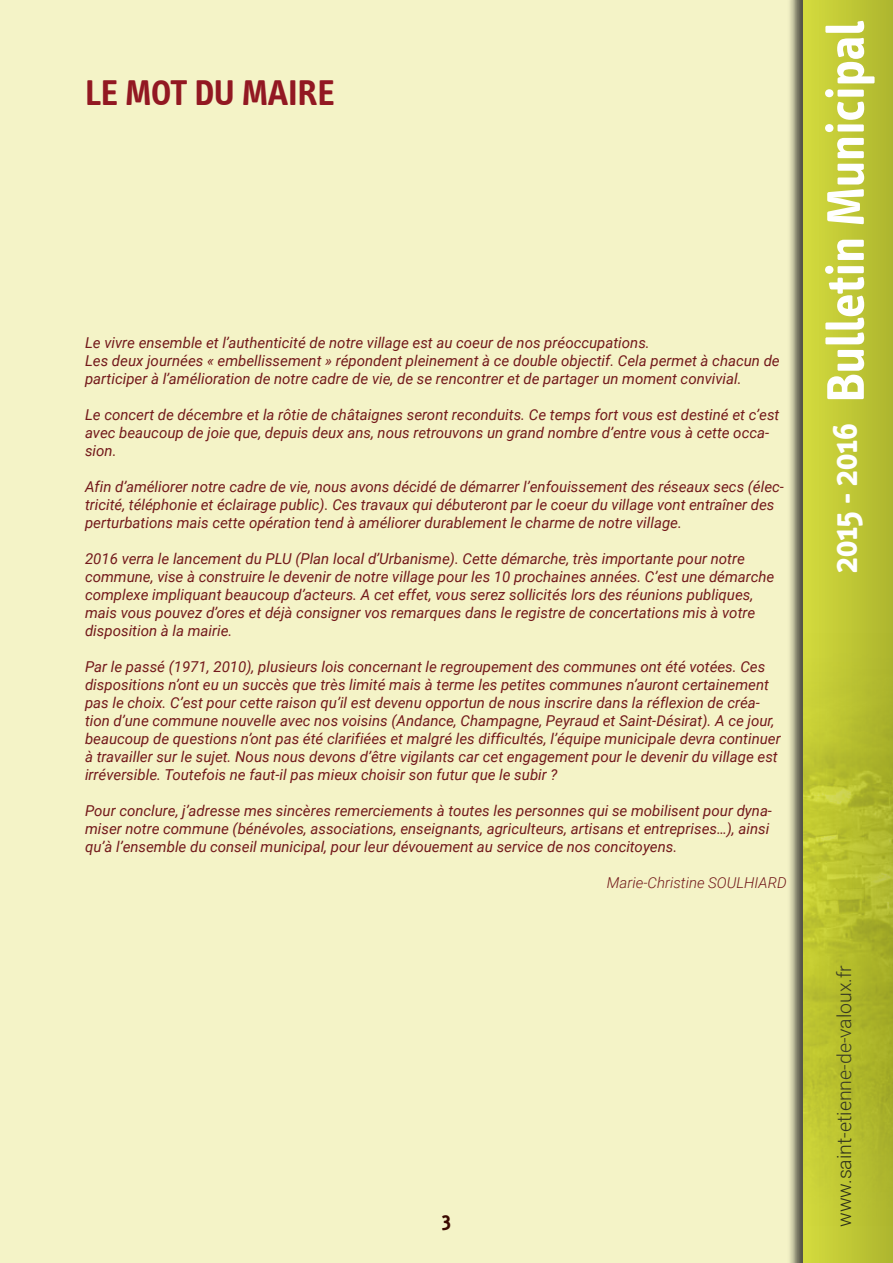
<style>
.page{position:relative;width:893px;height:1263px;background:#fff}
.page>*{position:absolute;margin:0;border:0;box-sizing:border-box;transform-origin:0 0}
.t1{font:700 54px "Info";color:#fff}
.t2{font:700 36px "Info";color:#921822}
.t3{font:700 36px "Info";color:#fff}
.t4{font:700 21px "Info";color:#3b0901}
.t5{font:300 19.5px "Roboto";color:#2a2d19}
.t6{font:italic 15px/18px "Roboto";color:#73191b}
.t7{font:italic 300 15px "Roboto";color:#73191b}
</style>
<div class="page">
<div style="left:0;top:0;width:787px;height:1263px;background:#f4f3c7"></div>
<div style="left:787px;top:0;width:106px;height:1263px;background:#1d1d1b;opacity:.75"></div>
<div style="left:804px;top:0;width:89px;height:1263px;background:linear-gradient(to right,#d4db3e,#adb52e)"></div>
<div style="left:804px;top:609px;width:89px;height:641px;background:linear-gradient(to right,#d4db3e,#adb52e)"></div>
<img style="left:804px;top:629px;width:89px;height:621px">
<h2 class="t2" style="left:85px;top:72px;width:251px">LE MOT DU MAIRE</h2>
<p class="t6" style="left:85px;top:333px;width:696px">Le vivre ensemble et l’authenticité de notre village est au coeur de nos préoccupations.<br>Les deux journées « embellissement » répondent pleinement à ce double objectif. Cela permet à chacun de participer à l’amélioration de notre cadre de vie, de se rencontrer et de partager un moment convivial.</p>
<p class="t6" style="left:85px;top:405px;width:696px">Le concert de décembre et la rôtie de châtaignes seront reconduits. Ce temps fort vous est destiné et c’est avec beaucoup de joie que, depuis deux ans, nous retrouvons un grand nombre d’entre vous à cette occa&shy;sion.</p>
<p class="t6" style="left:85px;top:477px;width:700px">Afin d’améliorer notre cadre de vie, nous avons décidé de démarrer l’enfouissement des réseaux secs (élec&shy;tricité, téléphonie et éclairage public). Ces travaux qui débuteront par le coeur du village vont entraîner des perturbations mais cette opération tend à améliorer durablement le charme de notre village.</p>
<p class="t6" style="left:85px;top:549px;width:691px">2016 verra le lancement du PLU (Plan local d’Urbanisme). Cette démarche, très importante pour notre commune, vise à construire le devenir de notre village pour les 10 prochaines années. C’est une démarche complexe impliquant beaucoup d’acteurs. A cet effet, vous serez sollicités lors des réunions publiques, mais vous pouvez d’ores et déjà consigner vos remarques dans le registre de concertations mis à votre disposition à la mairie.</p>
<p class="t6" style="left:85px;top:657px;width:697px">Par le passé (1971, 2010), plusieurs lois concernant le regroupement des communes ont été votées. Ces dispositions n’ont eu un succès que très limité mais à terme les petites communes n’auront certainement pas le choix. C’est pour cette raison qu’il est devenu opportun de nous inscrire dans la réflexion de créa&shy;tion d’une commune nouvelle avec nos voisins (Andance, Champagne, Peyraud et Saint-Désirat). A ce jour, beaucoup de questions n’ont pas été clarifiées et malgré les difficultés, l’équipe municipale devra continuer à travailler sur le sujet. Nous nous devons d’être vigilants car cet engagement pour le devenir du village est irréversible. Toutefois ne faut-il pas mieux choisir son futur que le subir ?</p>
<p class="t6" style="left:85px;top:801px;width:688px">Pour conclure, j’adresse mes sincères remerciements à toutes les personnes qui se mobilisent pour dyna&shy;miser notre commune (bénévoles, associations, enseignants, agriculteurs, artisans et entreprises…), ainsi qu’à l’ensemble du conseil municipal, pour leur dévouement au service de nos concitoyens.</p>
<p class="t7" style="left:607px;top:872px;width:181px">Marie-Christine SOULHIARD</p>
<h3 class="t4" style="left:442px;top:1208px;width:10px">3</h3>
<h1 class="t1" style="left:815px;top:403px;width:383px;rotate:-90deg">Bulletin Municipal</h1>
<h2 class="t3" style="left:824px;top:573px;width:151px;rotate:-90deg">2015 - 2016</h2>
<h3 class="t5" style="left:831px;top:1227px;width:263px;rotate:-90deg">www.saint-etienne-de-valoux.fr</h3>
</div>
